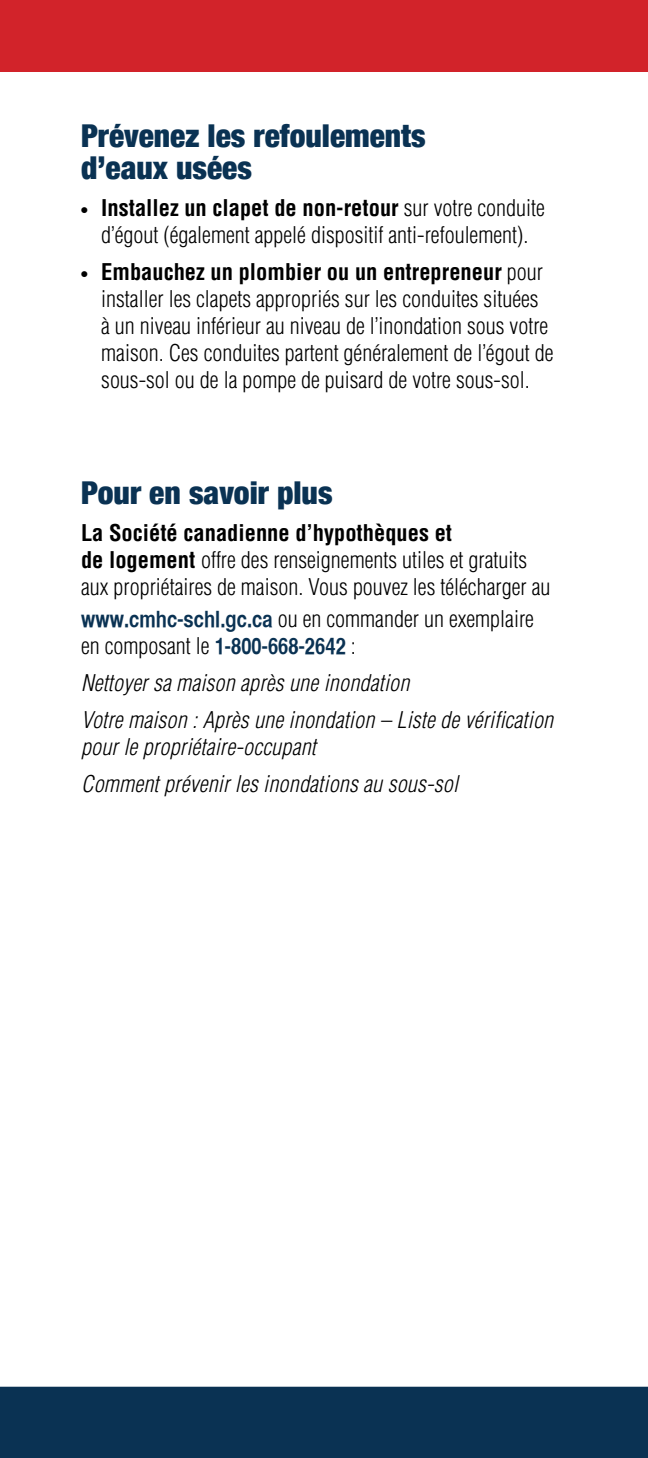
<style>
.page{position:relative;width:648px;height:1458px;background:#fff}
.page>*{position:absolute;margin:0;border:0;box-sizing:border-box;transform-origin:0 0}
.t1{font:900 condensed 31.5px/31.5px "Helvetica Neue";color:#0a3253}
.t2{font:300 condensed 22.5px/27px "Helvetica";color:#000}
.t3{font:italic 300 condensed 22.5px/37.1px "Helvetica";letter-spacing:.01em;color:#000}
.s1{font-weight:700;font-size:15.75px}
.s2{font-weight:700}
.s3{font-family:"Helvetica CY Bold";font-weight:400;font-stretch:normal;color:#0a3253}
</style>
<div class="page">
<div style="left:0;top:0;width:648px;height:71px;background:#d2232a"></div>
<div style="left:0;top:1387px;width:648px;height:71px;background:#0a3253"></div>
<h1 class="t1" style="left:81px;top:119px;width:346px">Prévenez les refoulements d’eaux usées</h1>
<p class="t2" style="left:81px;top:194px;width:465px;text-align:center"><span class="s1">•</span> <span class="s2">Installez un clapet de non-retour</span> sur votre conduite d’égout (également appelé dispositif anti-refoulement).</p>
<p class="t2" style="left:101px;top:258px;width:454px;text-indent:-20px"><span class="s1">•</span> <span class="s2">Embauchez un plombier ou un entrepreneur</span> pour installer les clapets appropriés sur les conduites situées<br>à un niveau inférieur au niveau de l’inondation sous votre maison. Ces conduites partent généralement de l’égout de sous-sol ou de la pompe de puisard de votre sous-sol.</p>
<h1 class="t1" style="left:81px;top:475px;width:253px">Pour en savoir plus</h1>
<p class="t2" style="left:81px;top:519px;width:471px"><span class="s2">La Société canadienne d’hypothèques et<br>de logement</span> offre des renseignements utiles et gratuits aux propriétaires de maison. Vous pouvez les télécharger au</p>
<p class="t2" style="left:81px;top:605px;width:455px"><span class="s3">www.cmhc-schl.gc.ca</span> ou en commander un exemplaire en composant le <span class="s3">1-800-668-2642</span> :</p>
<p class="t3" style="left:81px;top:664px;width:474px">Nettoyer sa maison après une inondation<br>Votre maison : Après une inondation – Liste de vérification</p>
<p class="t3" style="left:81px;top:728px;width:379px">pour le propriétaire-occupant<br>Comment prévenir les inondations au sous-sol</p>
</div>
